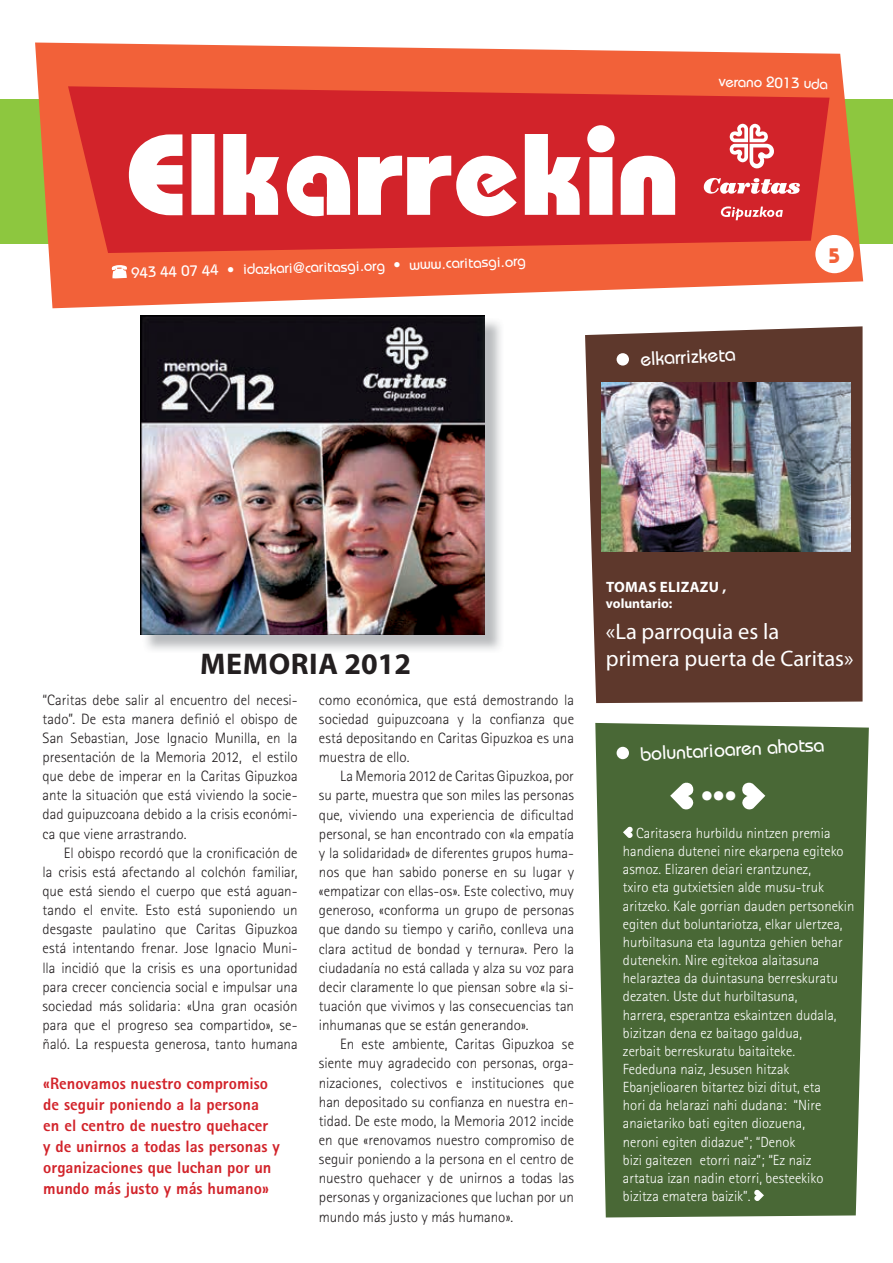
<style>
.page{position:relative;width:893px;height:1263px;background:#fff}
.page>*{position:absolute;margin:0;border:0;box-sizing:border-box;transform-origin:0 0}
.t1{font:800 115.5px "Bauhaus";color:#fff}
.t2{font:800 38.85px "Bauhaus";color:#fff}
.t3{font:700 30px "Myriad Pro";letter-spacing:.02em;color:#231f20}
.t4{font:22.5px/27px "Myriad Pro";color:#fff}
.t5{font:700 21px "Bauhaus";color:#f26139}
.t6{font:500 19.5px "Bauhaus";color:#fff}
.t7{font:800 16.5px/21px "Rotis Sans Serif";color:#d2232a}
.t8{font:300 15px/19.2px "Rotis Sans Serif";color:#231f20;text-align:justify}
.t9{font:500 15px "Bauhaus";color:#fff}
.t10{font:700 15px "Myriad Pro";letter-spacing:.02em;color:#fff}
.t11{font:300 14.7px/18.1px "Rotis Sans Serif";color:#fff}
.t12{font:700 13.5px "Myriad Pro";color:#fff}
.s1{font-size:15px}
</style>
<div class="page">
<div style="left:0;top:99px;width:893px;height:145px;background:#8dc73f"></div>
<svg style="left:35px;top:43px;width:828px;height:265px;fill:#f26139"></svg>
<svg style="left:68px;top:86px;width:761px;height:167px;fill:#d2232a"></svg>
<svg style="left:704px;top:178px;width:96px;height:16px"></svg>
<svg style="left:729px;top:124px;width:45px;height:45px"></svg>
<svg style="left:721px;top:206px;width:62px;height:14px"></svg>
<svg style="left:112px;top:265px;width:15px;height:13px"></svg>
<div style="left:815px;top:235px;width:39px;height:38px;background:#fff;border-radius:50%"></div>
<img style="left:143px;top:321px;width:358px;height:329px">
<img style="left:140px;top:316px;width:345px;height:318px">
<svg style="left:585px;top:326px;width:277px;height:377px;fill:#5e382c"></svg>
<div style="left:595px;top:723px;width:274px;height:494px;background:#496836"></div>
<img style="left:601px;top:383px;width:249px;height:168px">
<svg style="left:623px;top:826px;width:10px;height:12px"></svg>
<svg style="left:754px;top:1189px;width:10px;height:12px"></svg>
<div style="left:617px;top:747px;width:12px;height:12px;background:#fff;border-radius:50%"></div>
<svg style="left:191px;top:125px;width:484px;height:91px"></svg>
<div style="left:617px;top:353px;width:12px;height:13px;background:#fff;border-radius:50%"></div>
<svg style="left:670px;top:782px;width:24px;height:27px"></svg>
<svg style="left:742px;top:782px;width:23px;height:27px"></svg>
<h1 class="t1" style="left:125px;top:107px;width:63px">E</h1>
<p class="t9" style="left:131px;top:265px;width:396px;rotate:-2deg">943 44 07 44 • idazkari@caritasgi.org • www.caritasgi.org</p>
<p class="t9" style="left:719px;top:73px;width:111px;rotate:1deg">verano 2013 uda</p>
<h3 class="t6" style="left:640px;top:347px;width:97px;rotate:-3deg">elkarrizketa</h3>
<h3 class="t5" style="left:829px;top:243px;width:13px">5</h3>
<h3 class="t3" style="left:200px;top:647px;width:212px">MEMORIA 2012</h3>
<p class="t8" style="left:43px;top:690px;width:257px">“Caritas debe salir al encuentro del necesi&shy;tado”. De esta manera definió el obispo de San Sebastian, Jose Ignacio Munilla, en la presentación de la Memoria 2012, el estilo que debe de imperar en la Caritas Gipuzkoa ante la situación que está viviendo la socie&shy;dad guipuzcoana debido a la crisis económi&shy;ca que viene arrastrando.</p>
<p class="t8" style="left:43px;top:843px;width:257px;text-indent:21px">El obispo recordó que la cronificación de la crisis está afectando al colchón familiar, que está siendo el cuerpo que está aguan&shy;tando el envite. Esto está suponiendo un desgaste paulatino que Caritas Gipuzkoa está intentando frenar. Jose Ignacio Muni&shy;lla incidió que la crisis es una oportunidad para crecer conciencia social e impulsar una sociedad más solidaria: «Una gran ocasión para que el progreso sea compartido», se&shy;ñaló. La respuesta generosa, tanto humana</p>
<p class="t8" style="left:319px;top:690px;width:257px">como económica, que está demostrando la sociedad guipuzcoana y la confianza que está depositando en Caritas Gipuzkoa es una muestra de ello.</p>
<p class="t8" style="left:319px;top:767px;width:257px;text-indent:21px">La Memoria 2012 de Caritas Gipuzkoa, por su parte, muestra que son miles las personas que, viviendo una experiencia de dificultad personal, se han encontrado con «la empatía y la solidaridad» de diferentes grupos huma&shy;nos que han sabido ponerse en su lugar y «empatizar con ellas-os». Este colectivo, muy generoso, «conforma un grupo de personas que dando su tiempo y cariño, conlleva una clara actitud de bondad y ternura». Pero la ciudadanía no está callada y alza su voz para decir claramente lo que piensan sobre «la si&shy;tuación que vivimos y las consecuencias tan inhumanas que se están generando».</p>
<p class="t8" style="left:319px;top:1035px;width:257px;text-indent:21px">En este ambiente, Caritas Gipuzkoa se siente muy agradecido con personas, orga&shy;nizaciones, colectivos e instituciones que han depositado su confianza en nuestra en&shy;tidad. De este modo, la Memoria 2012 incide en que «renovamos nuestro compromiso de seguir poniendo a la persona en el centro de nuestro quehacer y de unirnos a todas las personas y organizaciones que luchan por un mundo más justo y más humano».</p>
<p class="t7" style="left:43px;top:1073px;width:238px">«Renovamos nuestro compromiso de seguir poniendo a la persona<br>en el centro de nuestro quehacer<br>y de unirnos a todas las personas y organizaciones que luchan por un mundo más justo y más humano»</p>
<p class="t10" style="left:606px;top:578px;width:122px">TOMAS ELIZAZU ,</p>
<p class="t12" style="left:606px;top:596px;width:68px">VOLUNTARIO:</p>
<h3 class="t4" style="left:606px;top:618px;width:249px">«La parroquia es la primera puerta de Caritas»</h3>
<h3 class="t6" style="left:640px;top:742px;width:186px;rotate:-3deg">boluntarioaren ahotsa</h3>
<h2 class="t2" style="left:701px;top:763px;width:37px">...</h2>
<p class="t11" style="left:623px;top:824px;width:233px;text-indent:13px">Caritasera hurbildu nintzen premia handiena dutenei nire ekarpena egiteko asmoz. Elizaren deiari erantzunez,<br>txiro eta gutxietsien alde musu-truk aritzeko. Kale gorrian dauden pertsonekin egiten dut boluntariotza, elkar ulertzea, hurbiltasuna eta laguntza gehien behar dutenekin. Nire egitekoa alaitasuna helaraztea da duintasuna berreskuratu dezaten. Uste dut hurbiltasuna,<br>harrera, esperantza eskaintzen dudala, bizitzan dena ez baitago galdua,<br>zerbait berreskuratu baitaiteke.<br>Fededuna naiz, Jesusen hitzak Ebanjelioaren bitartez bizi ditut, eta<br>hori da helarazi nahi dudana: “Nire anaietariko bati egiten diozuena,<br>neroni egiten didazue”; “Denok<br>bizi gaitezen etorri naiz”; “Ez naiz artatua izan nadin etorri, besteekiko bizitza ematera baizik”<span class="s1">.</span></p>
</div>
